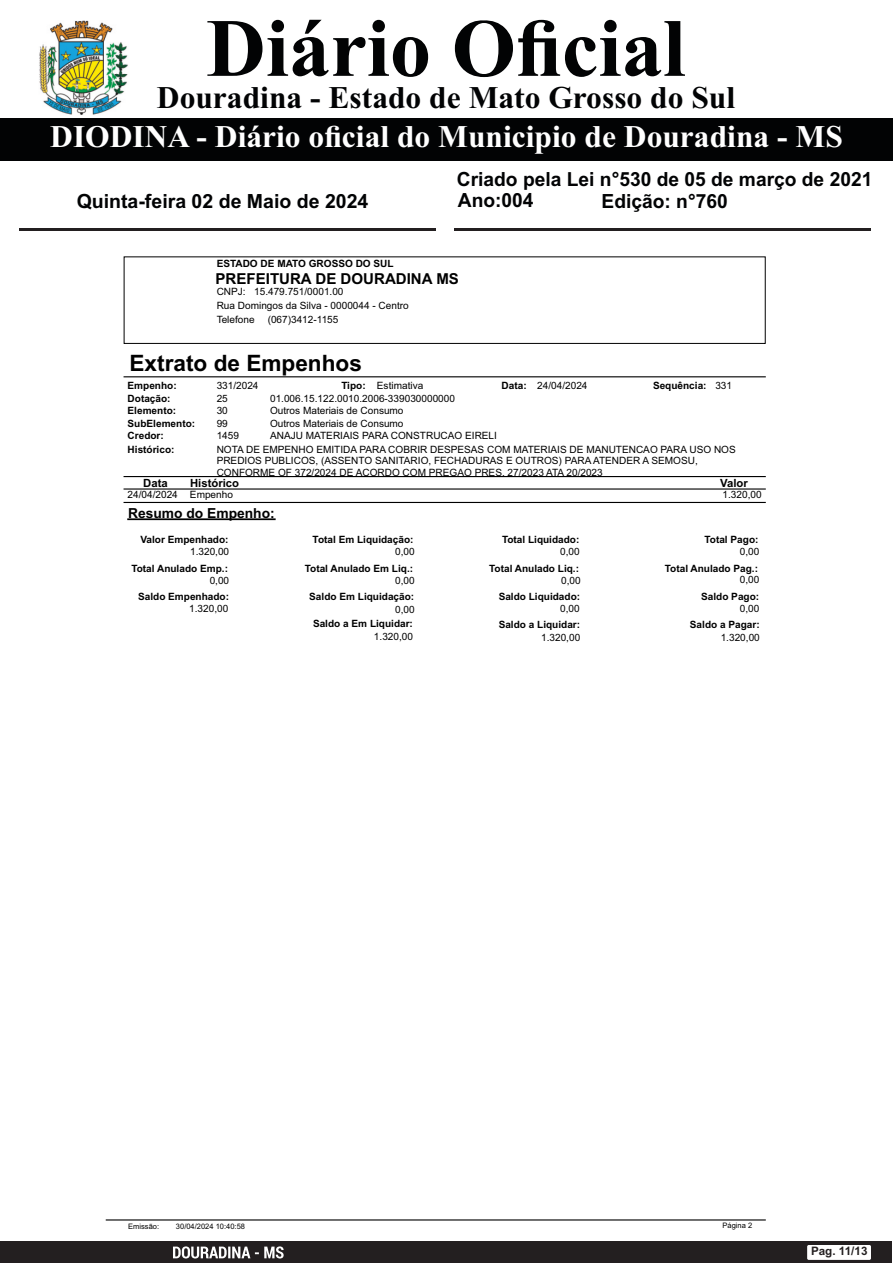
<style>
.page{position:relative;width:893px;height:1263px;background:#fff}
.page>*{position:absolute;margin:0;border:0;box-sizing:border-box;transform-origin:0 0}
.t1{font:700 82.5px "Times New Roman";color:#020304}
.t2{font:700 31.5px "Times New Roman";color:#fff}
.t3{font:700 31.5px "Times New Roman";color:#020304}
.t4{font:700 22.65px "Arial";color:#000}
.t5{font:700 19.5px/21.6px "Arial";color:#020304}
.t6{font:700 15.15px "Arial";color:#000}
.t7{font:700 13.8px "Arial";color:#000}
.t8{font:700 11.7px "Arial";color:#231f20}
.t9{font:700 11.25px "Arial";color:#000}
.t10{font:10.05px/14.1px "Arial";color:#000}
.t11{font:700 10.05px/12.5px "Arial";color:#000}
.t12{font:7.5px "Arial";color:#000}
.s1{font-weight:700}
.s2{font-weight:400}
</style>
<div class="page">
<hr style="left:124px;top:376px;width:641px;height:1px;background:#000">
<div style="left:124px;top:256px;width:642px;height:88px;border:1px solid #000"></div>
<hr style="left:124px;top:476px;width:641px;height:1px;background:#000">
<hr style="left:124px;top:488px;width:641px;height:2px;background:#000">
<hr style="left:124px;top:502px;width:641px;height:1px;background:#000">
<hr style="left:128px;top:518px;width:147px;height:2px;background:#000">
<hr style="left:106px;top:1219px;width:659px;height:1px;background:#000">
<img style="left:750px;top:1241px;width:18px;height:1px">
<div style="left:0;top:118px;width:893px;height:43px;background:#020304"></div>
<img style="left:39px;top:20px;width:89px;height:95px">
<div style="left:0;top:1242px;width:892px;height:21px;background:#231f20"></div>
<div style="left:807px;top:1245px;width:64px;height:15px;background:#fff;border-radius:2px"></div>
<svg style="left:173px;top:1246px;width:111px;height:12px"></svg>
<hr style="left:455px;top:229px;width:416px;height:2px;background:#231f20">
<hr style="left:19px;top:229px;width:416px;height:2px;background:#231f20">
<h1 class="t1" style="left:206px;top:20px;width:481px">Diário Oficial</h1>
<h2 class="t3" style="left:157px;top:87px;width:580px">Douradina - Estado de Mato Grosso do Sul</h2>
<h2 class="t2" style="left:50px;top:126px;width:794px">DIODINA - Diário oficial do Municipio de Douradina - MS</h2>
<h3 class="t5" style="left:77px;top:193px;width:293px">Quinta-feira 02 de Maio de 2024</h3>
<p class="t11" style="left:217px;top:258px;width:178px">ESTADO DE MATO GROSSO DO SUL</p>
<h3 class="t5" style="left:457px;top:170px;width:417px">Criado pela Lei n°530 de 05 de março de 2021<br>Ano:004</h3>
<h3 class="t5" style="left:602px;top:192px;width:128px">Edição: n°760</h3>
<h3 class="t6" style="left:216px;top:273px;width:245px">PREFEITURA DE DOURADINA MS</h3>
<p class="t10" style="left:254px;top:286px;width:91px">15.479.751/0001.00</p>
<p class="t10" style="left:268px;top:314px;width:72px">(067)3412-1155</p>
<p class="t10" style="left:217px;top:286px;width:194px">CNPJ:<br>Rua Domingos da Silva - 0000044 - Centro<br>Telefone</p>
<h3 class="t4" style="left:129px;top:354px;width:234px">Extrato de Empenhos</h3>
<p class="t11" style="left:128px;top:381px;width:69px">Empenho:<br>Dotação:<br>Elemento:<br>SubElemento:</p>
<p class="t10" style="left:217px;top:380px;width:43px">331/2024</p>
<p class="t10" style="left:341px;top:380px;width:83px"><span class="s1">Tipo:</span> Estimativa</p>
<p class="t10" style="left:502px;top:380px;width:87px"><span class="s1">Data:</span> 24/04/2024</p>
<p class="t11" style="left:653px;top:381px;width:81px">Sequência: <span class="s2">331</span></p>
<p class="t10" style="left:217px;top:392px;width:13px">25</p>
<p class="t10" style="left:270px;top:392px;width:186px">01.006.15.122.0010.2006-339030000000</p>
<p class="t10" style="left:217px;top:406px;width:13px;line-height:12.5px">30<br>99</p>
<p class="t10" style="left:270px;top:406px;width:135px;line-height:12.5px">Outros Materiais de Consumo<br>Outros Materiais de Consumo</p>
<p class="t11" style="left:128px;top:430px;width:38px">Credor:</p>
<p class="t10" style="left:217px;top:430px;width:24px">1459</p>
<p class="t10" style="left:270px;top:430px;width:228px">ANAJU MATERIAIS PARA CONSTRUCAO EIRELI</p>
<p class="t9" style="left:143px;top:479px;width:26px">Data</p>
<p class="t9" style="left:190px;top:479px;width:50px">Histórico</p>
<p class="t9" style="left:720px;top:479px;width:29px">Valor</p>
<p class="t10" style="left:128px;top:488px;width:107px">24/04/2024 Empenho</p>
<p class="t10" style="left:722px;top:488px;width:41px">1.320,00</p>
<p class="t11" style="left:128px;top:444px;width:48px">Histórico:</p>
<p class="t10" style="left:217px;top:444px;width:521px;line-height:11.6px">NOTA DE EMPENHO EMITIDA PARA COBRIR DESPESAS COM MATERIAIS DE MANUTENCAO PARA USO NOS<br>PREDIOS PUBLICOS, (ASSENTO SANITARIO, FECHADURAS E OUTROS) PARA ATENDER A SEMOSU,<br>CONFORME OF 372/2024 DE ACORDO COM PREGAO PRES. 27/2023 ATA 20/2023</p>
<h3 class="t7" style="left:128px;top:508px;width:148px">Resumo do Empenho:</h3>
<p class="t11" style="left:140px;top:534px;width:90px">Valor Empenhado:</p>
<p class="t11" style="left:313px;top:534px;width:102px">Total Em Liquidação:</p>
<p class="t11" style="left:502px;top:534px;width:79px">Total Liquidado:</p>
<p class="t11" style="left:704px;top:534px;width:55px">Total Pago:</p>
<p class="t10" style="left:190px;top:545px;width:41px">1.320,00</p>
<p class="t10" style="left:395px;top:545px;width:21px">0,00</p>
<p class="t10" style="left:560px;top:545px;width:21px">0,00</p>
<p class="t10" style="left:740px;top:545px;width:21px">0,00</p>
<p class="t11" style="left:131px;top:563px;width:98px">Total Anulado Emp.:</p>
<p class="t11" style="left:305px;top:563px;width:110px">Total Anulado Em Liq.:</p>
<p class="t11" style="left:489px;top:563px;width:91px">Total Anulado Liq.:</p>
<p class="t11" style="left:665px;top:563px;width:95px">Total Anulado Pag.:</p>
<p class="t10" style="left:210px;top:574px;width:21px">0,00</p>
<p class="t10" style="left:395px;top:574px;width:21px">0,00</p>
<p class="t10" style="left:561px;top:574px;width:21px">0,00</p>
<p class="t10" style="left:740px;top:574px;width:21px">0,00</p>
<p class="t11" style="left:138px;top:591px;width:93px">Saldo Empenhado:</p>
<p class="t11" style="left:309px;top:591px;width:106px">Saldo Em Liquidação:</p>
<p class="t11" style="left:499px;top:591px;width:83px">Saldo Liquidado:</p>
<p class="t11" style="left:701px;top:591px;width:60px">Saldo Pago:</p>
<p class="t10" style="left:189px;top:602px;width:41px">1.320,00</p>
<p class="t10" style="left:395px;top:603px;width:21px">0,00</p>
<p class="t10" style="left:560px;top:602px;width:21px">0,00</p>
<p class="t10" style="left:740px;top:602px;width:21px">0,00</p>
<p class="t11" style="left:313px;top:618px;width:101px">Saldo a Em Liquidar:</p>
<p class="t10" style="left:374px;top:631px;width:41px">1.320,00</p>
<p class="t11" style="left:499px;top:619px;width:83px">Saldo a Liquidar:</p>
<p class="t11" style="left:690px;top:619px;width:71px">Saldo a Pagar:</p>
<p class="t10" style="left:541px;top:632px;width:41px">1.320,00</p>
<p class="t10" style="left:721px;top:632px;width:41px">1.320,00</p>
<p class="t12" style="left:128px;top:1223px;width:32px">Emissão:</p>
<p class="t12" style="left:176px;top:1223px;width:71px">30/04/2024 10:40:58</p>
<p class="t12" style="left:722px;top:1223px;width:31px">Página 2</p>
<p class="t8" style="left:811px;top:1247px;width:58px">Pag. 11/13</p>
</div>
